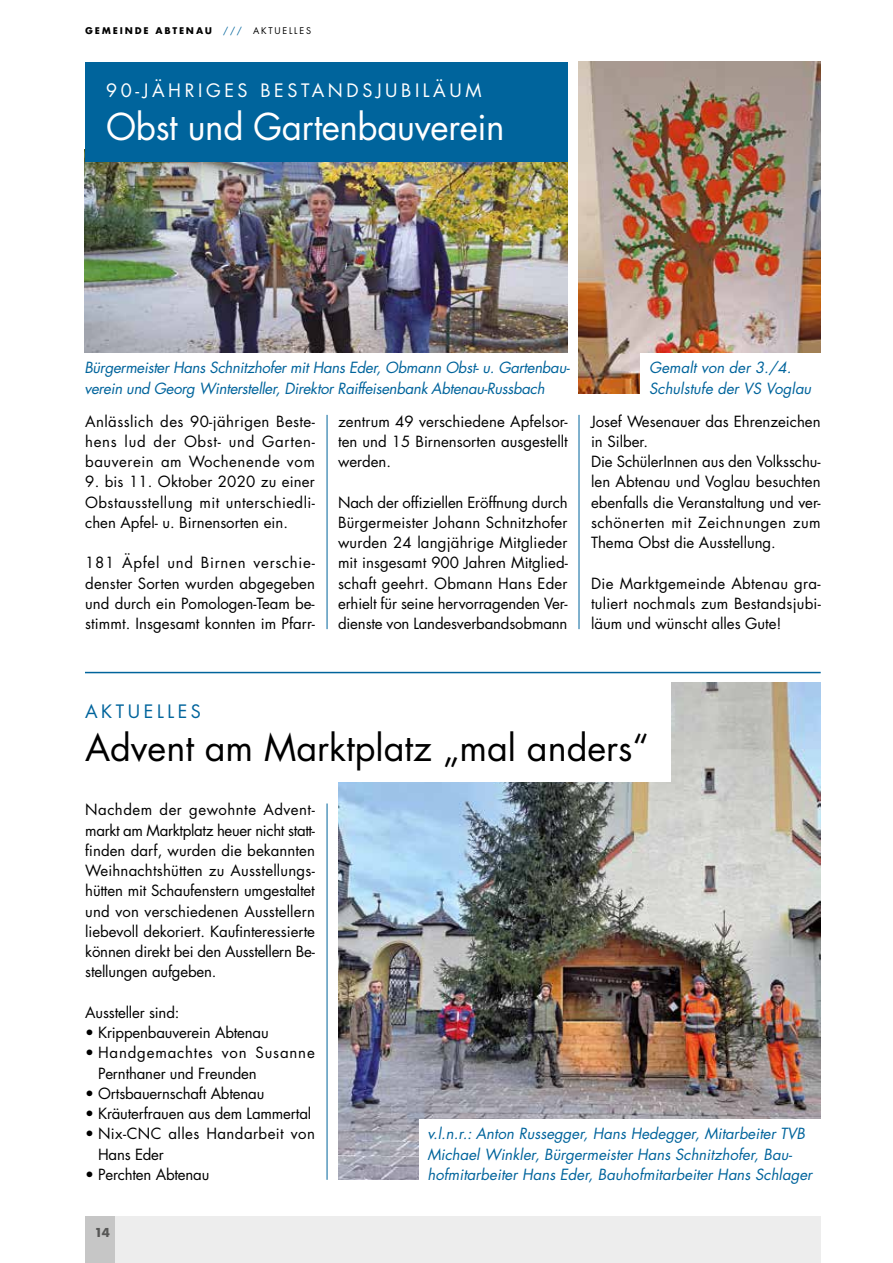
<style>
.page{position:relative;width:893px;height:1263px;background:#fff}
.page>*{position:absolute;margin:0;border:0;box-sizing:border-box;transform-origin:0 0}
.t1{font:36px "Futura";color:#000}
.t2{font:36px "Futura";letter-spacing:-.01em;color:#fff}
.t3{font:18px "Futura";letter-spacing:.2em;color:#fff}
.t4{font:18px "Futura";letter-spacing:.2em;color:#00649c}
.t5{font:15px/20.2px "Futura";color:#000;text-align:justify}
.t6{font:italic 15px/20.2px "Futura";color:#00649c}
.t7{font:italic 15px/20.2px "Futura";letter-spacing:-.02em;color:#00649c}
.t8{font:15px/20.2px "Futura";letter-spacing:.055em;color:#000}
.t9{font:15px/20.2px "Futura";letter-spacing:.03em;color:#000}
.t10{font:700 12px "Futura";color:#575756}
.t11{font:700 9px "Futura";letter-spacing:.2em;color:#000}
.s1{font-weight:400;color:#00649c}
.s2{font-weight:400}
</style>
<div class="page">
<div style="left:85px;top:1216px;width:736px;height:47px;background:#ededed"></div>
<div style="left:85px;top:1216px;width:30px;height:47px;background:#c6c6c6"></div>
<img style="left:85px;top:161px;width:482px;height:192px">
<img style="left:338px;top:682px;width:483px;height:498px">
<hr style="left:327px;top:415px;width:1px;height:214px;background:#00649c">
<hr style="left:579px;top:415px;width:1px;height:214px;background:#00649c">
<hr style="left:327px;top:803px;width:1px;height:377px;background:#00649c">
<div style="left:0;top:682px;width:670px;height:100px;background:#fff"></div>
<div style="left:85px;top:62px;width:483px;height:99px;background:#00649c"></div>
<img style="left:578px;top:62px;width:243px;height:332px">
<hr style="left:85px;top:672px;width:736px;height:1px;background:#00649c">
<div style="left:641px;top:353px;width:180px;height:49px;background:#fff"></div>
<div style="left:419px;top:1119px;width:402px;height:69px;background:#fff"></div>
<p class="t11" style="left:85px;top:25px;width:227px">GEMEINDE ABTENAU <span class="s1">///</span> <span class="s2">AKTUELLES</span></p>
<p class="t3" style="left:106px;top:78px;width:377px">90-JÄHRIGES BESTANDSJUBILÄUM</p>
<h1 class="t2" style="left:106px;top:102px;width:400px">Obst und Gartenbauverein</h1>
<p class="t7" style="left:84px;top:357px;width:487px">Bürgermeister Hans Schnitzhofer mit Hans Eder, Obmann Obst- u. Gartenbau&shy;verein und Georg Wintersteller, Direktor Raiffeisenbank Abtenau-Russbach</p>
<p class="t6" style="left:649px;top:357px;width:164px">Gemalt von der 3./4.<br>Schulstufe der VS Voglau</p>
<p class="t5" style="left:85px;top:411px;width:231px">Anlässlich des 90-jährigen Beste&shy;hens lud der Obst- und Garten&shy;bauverein am Wochenende vom</p>
<p class="t5" style="left:85px;top:471px;width:231px">9. bis 11. Oktober 2020 zu einer Obstausstellung mit unterschiedli&shy;chen Apfel- u. Birnensorten ein.</p>
<p class="t5" style="left:85px;top:552px;width:231px">181 Äpfel und Birnen verschie&shy;denster Sorten wurden abgegeben und durch ein Pomologen-Team be&shy;stimmt. Insgesamt konnten im Pfarr-</p>
<p class="t5" style="left:338px;top:411px;width:231px">zentrum 49 verschiedene Apfelsor&shy;ten und 15 Birnensorten ausgestellt werden.</p>
<p class="t5" style="left:338px;top:492px;width:231px">Nach der offiziellen Eröffnung durch Bürgermeister Johann Schnitzhofer wurden 24 langjährige Mitglieder mit insgesamt 900 Jahren Mitglied&shy;schaft geehrt. Obmann Hans Eder erhielt für seine hervorragenden Ver&shy;dienste von Landesverbandsobmann</p>
<p class="t5" style="left:591px;top:411px;width:231px;text-align:left">Josef Wesenauer das Ehrenzeichen in Silber.<br>Die SchülerInnen aus den Volksschu&shy;len Abtenau und Voglau besuchten ebenfalls die Veranstaltung und ver&shy;schönerten mit Zeichnungen zum<br>Thema Obst die Ausstellung.</p>
<p class="t5" style="left:591px;top:573px;width:231px">Die Marktgemeinde Abtenau gra&shy;tuliert nochmals zum Bestandsjubi&shy;läum und wünscht alles Gute!</p>
<p class="t4" style="left:85px;top:699px;width:117px">AKTUELLES</p>
<h1 class="t1" style="left:85px;top:723px;width:566px">Advent am Marktplatz „mal anders“</h1>
<p class="t5" style="left:85px;top:799px;width:231px">Nachdem der gewohnte Advent&shy;markt am Marktplatz heuer nicht statt&shy;finden darf, wurden die bekannten Weihnachtshütten zu Ausstellungs&shy;hütten mit Schaufenstern umgestaltet und von verschiedenen Ausstellern liebevoll dekoriert. Kaufinteressierte können direkt bei den Ausstellern Be&shy;stellungen aufgeben.</p>
<p class="t5" style="left:85px;top:1002px;width:96px">Aussteller sind:</p>
<p class="t5" style="left:85px;top:1022px;width:185px">• Krippenbauverein Abtenau</p>
<p class="t8" style="left:98px;top:1042px;width:218px;text-indent:-13px">• Handgemachtes von Susanne<br>Pernthaner und Freunden</p>
<p class="t5" style="left:85px;top:1083px;width:181px">• Ortsbauernschaft Abtenau</p>
<p class="t5" style="left:85px;top:1103px;width:227px">• Kräuterfrauen aus dem Lammertal</p>
<p class="t9" style="left:98px;top:1123px;width:218px;text-indent:-13px">• Nix-CNC alles Handarbeit von<br>Hans Eder</p>
<p class="t5" style="left:85px;top:1164px;width:126px">• Perchten Abtenau</p>
<p class="t10" style="left:94px;top:1224px;width:17px">14</p>
<p class="t6" style="left:427px;top:1123px;width:386px">v.l.n.r.: Anton Russegger, Hans Hedegger, Mitarbeiter TVB<br>Michael Winkler, Bürgermeister Hans Schnitzhofer, Bau&shy;hofmitarbeiter Hans Eder, Bauhofmitarbeiter Hans Schlager</p>
</div>
